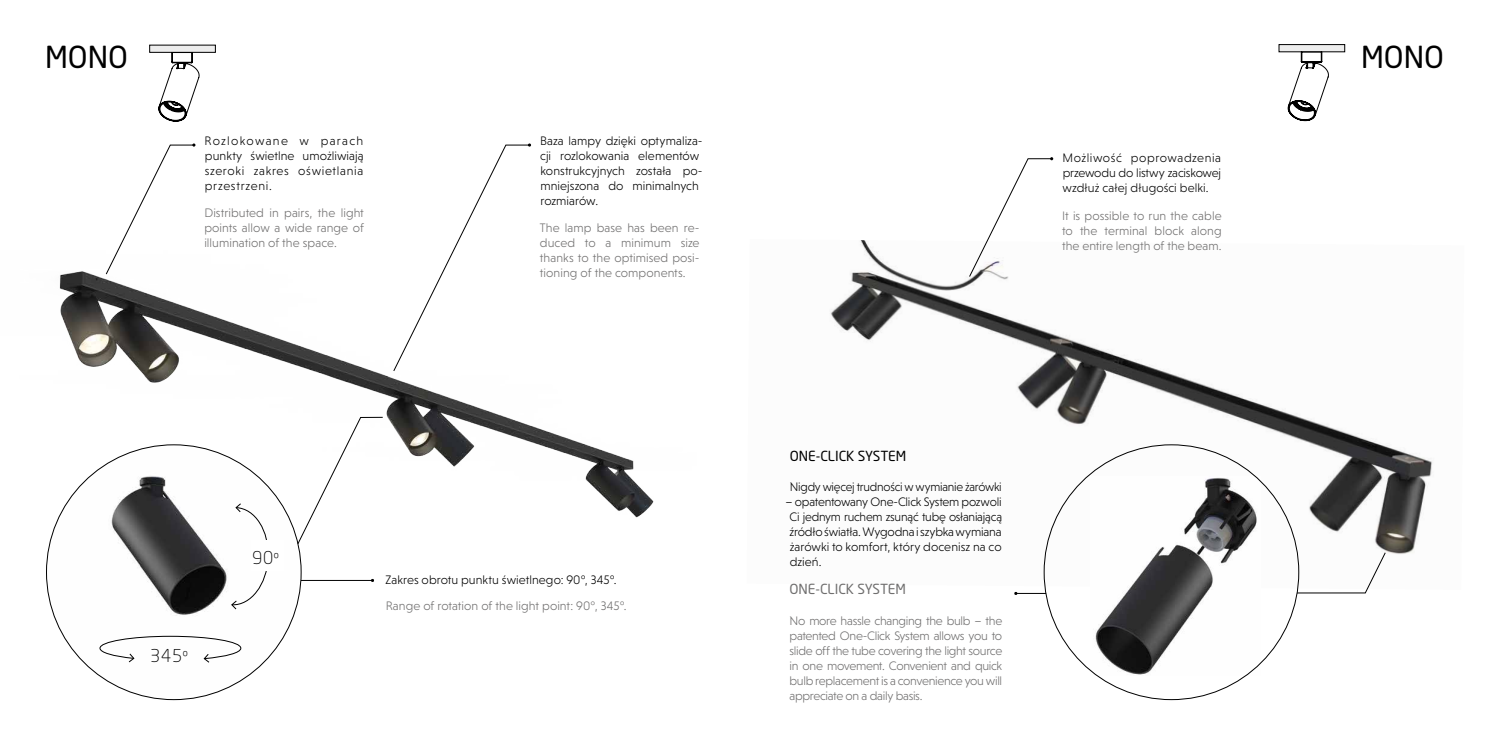
<style>
.page{position:relative;width:1489px;height:745px;background:#fff}
.page>*{position:absolute;margin:0;border:0;box-sizing:border-box;transform-origin:0 0}
.t1{font:30px "Neo Sans Pro Cyr";color:#000}
.t2{font:300 17.5px "Neo Sans Pro Cyr";letter-spacing:.04em;color:#000}
.t3{font:13.75px "Neo Sans Pro Cyr";color:#000}
.t4{font:13.75px "Neo Sans Pro Cyr";color:#706f6f}
.t5{font:300 12.5px/15px "Niveau Grotesk";letter-spacing:.005em;color:#706f6f;text-align:justify}
.t6{font:300 12.5px/15px "Niveau Grotesk";letter-spacing:.005em;color:#000;text-align:justify}
.t7{font:300 12.5px "Niveau Grotesk";letter-spacing:-.02em;color:#000}
</style>
<div class="page">
<img style="left:56px;top:271px;width:598px;height:254px">
<img style="left:46px;top:444px;width:255px;height:255px;border-radius:127px">
<svg style="left:99px;top:635px;width:142px;height:27px"></svg>
<svg style="left:231px;top:502px;width:39px;height:107px"></svg>
<div style="left:251px;top:540px;width:32px;height:30px;background:#fff"></div>
<hr style="left:301px;top:579px;width:71px;height:1px;background:#000">
<svg style="left:298px;top:416px;width:85px;height:128px"></svg>
<svg style="left:393px;top:143px;width:138px;height:228px"></svg>
<svg style="left:105px;top:143px;width:90px;height:132px"></svg>
<div style="left:150px;top:45px;width:65px;height:7px;background:#ededed"></div>
<svg style="left:158px;top:52px;width:41px;height:69px"></svg>
<img style="left:830px;top:240px;width:603px;height:349px">
<img style="left:1090px;top:476px;width:170px;height:198px">
<hr style="left:1015px;top:592px;width:31px;height:1px;background:#000">
<svg style="left:968px;top:157px;width:85px;height:120px"></svg>
<svg style="left:1296px;top:551px;width:89px;height:42px"></svg>
<div style="left:1278px;top:45px;width:66px;height:7px;background:#ededed"></div>
<div style="left:1278px;top:44px;width:66px;height:8px;border:1px solid #000"></div>
<svg style="left:1287px;top:52px;width:41px;height:69px"></svg>
<h1 class="t1" style="left:45px;top:39px;width:84px">MONO</h1>
<p class="t6" style="left:205px;top:133px;width:161px">Rozlokowane w parach punkty świetlne umożliwiają szeroki zakres oświetlania przestrzeni.</p>
<p class="t6" style="left:540px;top:133px;width:164px;text-align:left">Baza lampy dzięki optymaliza&shy;cji rozlokowania elementów konstrukcyjnych została po&shy;mniejszona do minimalnych rozmiarów.</p>
<p class="t5" style="left:540px;top:220px;width:161px">The lamp base has been re&shy;duced to a minimum size thanks to the optimised posi&shy;tioning of the components.</p>
<p class="t5" style="left:204px;top:205px;width:161px">Distributed in pairs, the light points allow a wide range of illumination of the space.</p>
<h2 class="t2" style="left:150px;top:644px;width:39px">345o</h2>
<h2 class="t2" style="left:252px;top:547px;width:28px">90o</h2>
<p class="t6" style="left:385px;top:572px;width:232px">Zakres obrotu punktu świetlnego: 90°, 345°.</p>
<p class="t5" style="left:386px;top:598px;width:242px">Range of rotation of the light point: 90°, 345°.</p>
<p class="t6" style="left:1062px;top:150px;width:160px">Możliwość poprowadzenia przewodu do listwy zaciskowej wzdłuż całej długości belki.</p>
<p class="t5" style="left:1062px;top:208px;width:161px">It is possible to run the cable to the terminal block along the entire length of the beam.</p>
<p class="t3" style="left:789px;top:447px;width:118px">ONE-CLICK SYSTEM</p>
<p class="t7" style="left:789px;top:479px;width:213px">Nigdy więcej trudności w wymianie żarówki</p>
<p class="t6" style="left:789px;top:494px;width:214px;text-indent:-4px">– opatentowany One-Click System pozwoli Ci jednym ruchem zsunąć tubę osłaniającą źródło światła. Wygodna i szybka wymiana żarówki to komfort, który docenisz na co dzień.</p>
<p class="t4" style="left:789px;top:580px;width:118px">ONE-CLICK SYSTEM</p>
<p class="t5" style="left:789px;top:612px;width:214px">No more hassle changing the bulb – the patented One-Click System allows you to slide off the tube covering the light source in one movement. Convenient and quick bulb replacement is a convenience you will appreciate on a daily basis.</p>
<h1 class="t1" style="left:1360px;top:38px;width:84px">MONO</h1>
</div>
